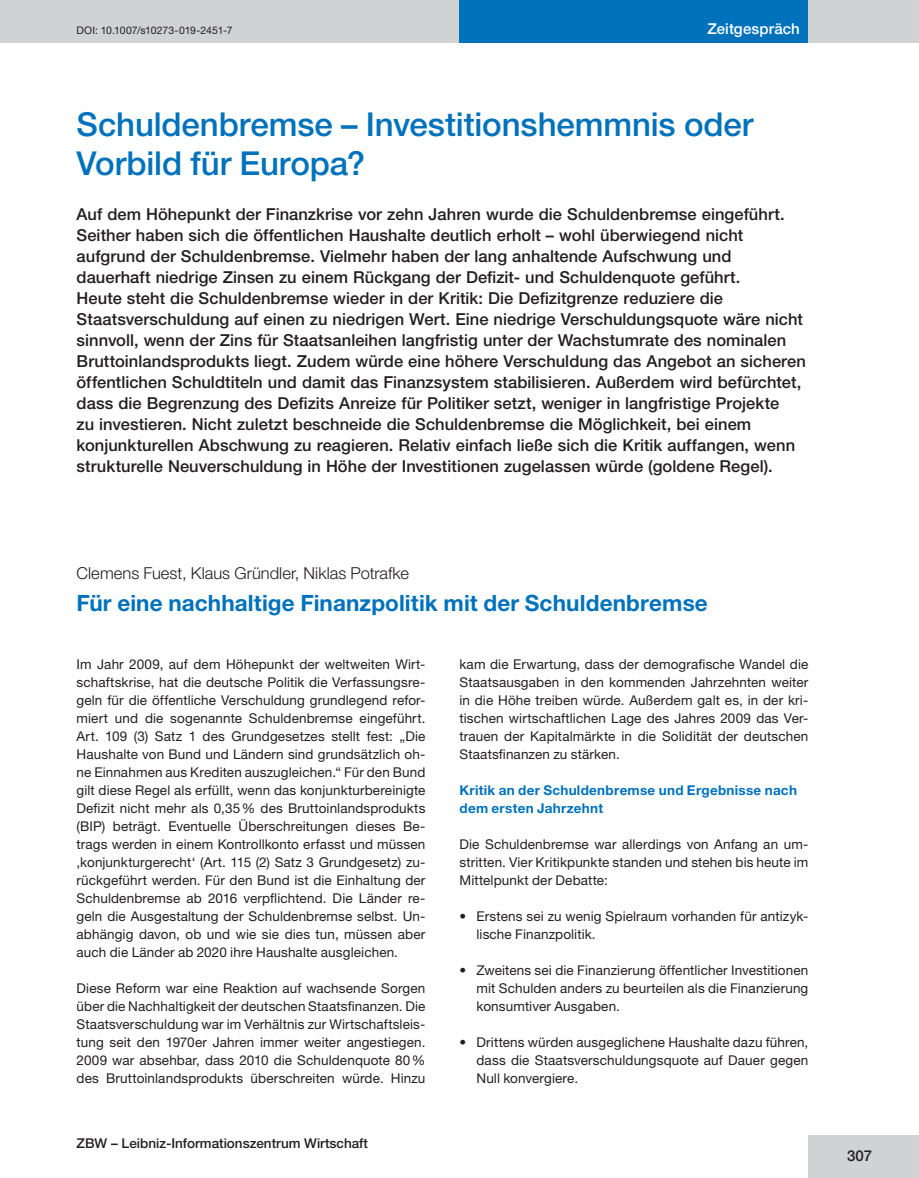
<style>
.page{position:relative;width:919px;height:1178px;background:#fff}
.page>*{position:absolute;margin:0;border:0;box-sizing:border-box;transform-origin:0 0}
.t1{font:500 33px/39px "Helvetica Neue";letter-spacing:-.005em;color:#0072bc}
.t2{font:700 22.5px "Helvetica Neue";letter-spacing:.005em;color:#0072bc}
.t3{font:500 16.5px/21px "Helvetica Neue";letter-spacing:.005em;color:#231f20}
.t4{font:300 16.5px "Helvetica Neue";color:#231f20}
.t5{font:500 15px "Helvetica Neue";letter-spacing:.01em;color:#fff}
.t6{font:500 15px "Helvetica Neue";color:#231f20}
.t7{font:13.5px/18px "Helvetica Neue";letter-spacing:.01em;color:#231f20;text-align:justify}
.t8{font:700 13.5px/18px "Helvetica Neue";letter-spacing:.02em;color:#0072bc}
.t9{font:500 13.5px "Helvetica Neue";color:#231f20}
.t10{font:10.5px "Helvetica Neue";letter-spacing:-.01em;color:#231f20}
</style>
<div class="page">
<div style="left:0;top:0;width:918px;height:43px;background:#d1d2d4"></div>
<div style="left:459px;top:0;width:349px;height:43px;background:#0072bc"></div>
<div style="left:808px;top:1135px;width:110px;height:43px;background:#d1d2d4"></div>
<p class="t10" style="left:77px;top:24px;width:158px">DOI: 10.1007/s10273-019-2451-7</p>
<p class="t5" style="left:707px;top:20px;width:94px">Zeitgespräch</p>
<h1 class="t1" style="left:77px;top:105px;width:678px">Schuldenbremse – Investitionshemmnis oder<br>Vorbild für Europa?</h1>
<p class="t3" style="left:77px;top:203px;width:730px">Auf dem Höhepunkt der Finanzkrise vor zehn Jahren wurde die Schuldenbremse eingeführt.<br>Seither haben sich die öffentlichen Haushalte deutlich erholt – wohl überwiegend nicht aufgrund der Schuldenbremse. Vielmehr haben der lang anhaltende Aufschwung und dauerhaft niedrige Zinsen zu einem Rückgang der Defizit- und Schuldenquote geführt.<br>Heute steht die Schuldenbremse wieder in der Kritik: Die Defizitgrenze reduziere die Staatsverschuldung auf einen zu niedrigen Wert. Eine niedrige Verschuldungsquote wäre nicht sinnvoll, wenn der Zins für Staatsanleihen langfristig unter der Wachstumrate des nominalen Bruttoinlandsprodukts liegt. Zudem würde eine höhere Verschuldung das Angebot an sicheren öffentlichen Schuldtiteln und damit das Finanzsystem stabilisieren. Außerdem wird befürchtet, dass die Begrenzung des Defizits Anreize für Politiker setzt, weniger in langfristige Projekte<br>zu investieren. Nicht zuletzt beschneide die Schuldenbremse die Möglichkeit, bei einem konjunkturellen Abschwung zu reagieren. Relativ einfach ließe sich die Kritik auffangen, wenn strukturelle Neuverschuldung in Höhe der Investitionen zugelassen würde (goldene Regel).</p>
<p class="t4" style="left:77px;top:563px;width:334px">Clemens Fuest, Klaus Gründler, Niklas Potrafke</p>
<h2 class="t2" style="left:77px;top:589px;width:632px">Für eine nachhaltige Finanzpolitik mit der Schuldenbremse</h2>
<p class="t7" style="left:77px;top:655px;width:350px">Im Jahr 2009, auf dem Höhepunkt der weltweiten Wirt&shy;schaftskrise, hat die deutsche Politik die Verfassungsre&shy;geln für die öffentliche Verschuldung grundlegend refor&shy;miert und die sogenannte Schuldenbremse eingeführt.<br>Art. 109 (3) Satz 1 des Grundgesetzes stellt fest: „Die Haushalte von Bund und Ländern sind grundsätzlich oh&shy;ne Einnahmen aus Krediten auszugleichen.“ Für den Bund gilt diese Regel als erfüllt, wenn das konjunkturbereinigte Defizit nicht mehr als 0,35% des Bruttoinlandsprodukts (BIP) beträgt. Eventuelle Überschreitungen dieses Be&shy;trags werden in einem Kontrollkonto erfasst und müssen ‚konjunkturgerecht‘ (Art. 115 (2) Satz 3 Grundgesetz) zu&shy;rückgeführt werden. Für den Bund ist die Einhaltung der Schuldenbremse ab 2016 verpflichtend. Die Länder re&shy;geln die Ausgestaltung der Schuldenbremse selbst. Un&shy;abhängig davon, ob und wie sie dies tun, müssen aber auch die Länder ab 2020 ihre Haushalte ausgleichen.</p>
<p class="t7" style="left:77px;top:979px;width:350px">Diese Reform war eine Reaktion auf wachsende Sorgen über die Nachhaltigkeit der deutschen Staatsfinanzen. Die Staatsverschuldung war im Verhältnis zur Wirtschaftsleis&shy;tung seit den 1970er Jahren immer weiter angestiegen.<br>2009 war absehbar, dass 2010 die Schuldenquote 80% des Bruttoinlandsprodukts überschreiten würde. Hinzu</p>
<p class="t9" style="left:77px;top:1135px;width:293px">ZBW – Leibniz-Informationszentrum Wirtschaft</p>
<p class="t7" style="left:459px;top:654px;width:350px">kam die Erwartung, dass der demografische Wandel die Staatsausgaben in den kommenden Jahrzehnten weiter in die Höhe treiben würde. Außerdem galt es, in der kri&shy;tischen wirtschaftlichen Lage des Jahres 2009 das Ver&shy;trauen der Kapitalmärkte in die Solidität der deutschen Staatsfinanzen zu stärken.</p>
<p class="t8" style="left:459px;top:780px;width:339px">Kritik an der Schuldenbremse und Ergebnisse nach dem ersten Jahrzehnt</p>
<p class="t7" style="left:459px;top:834px;width:350px">Die Schuldenbremse war allerdings von Anfang an um&shy;stritten. Vier Kritikpunkte standen und stehen bis heute im Mittelpunkt der Debatte:</p>
<p class="t7" style="left:476px;top:906px;width:333px;text-indent:-17px">• Erstens sei zu wenig Spielraum vorhanden für antizyk&shy;lische Finanzpolitik.</p>
<p class="t7" style="left:476px;top:960px;width:333px;text-indent:-17px">• Zweitens sei die Finanzierung öffentlicher Investitionen mit Schulden anders zu beurteilen als die Finanzierung konsumtiver Ausgaben.</p>
<p class="t7" style="left:476px;top:1032px;width:333px;text-indent:-17px">• Drittens würden ausgeglichene Haushalte dazu führen, dass die Staatsverschuldungsquote auf Dauer gegen Null konvergiere.</p>
<p class="t6" style="left:847px;top:1147px;width:27px">307</p>
</div>
